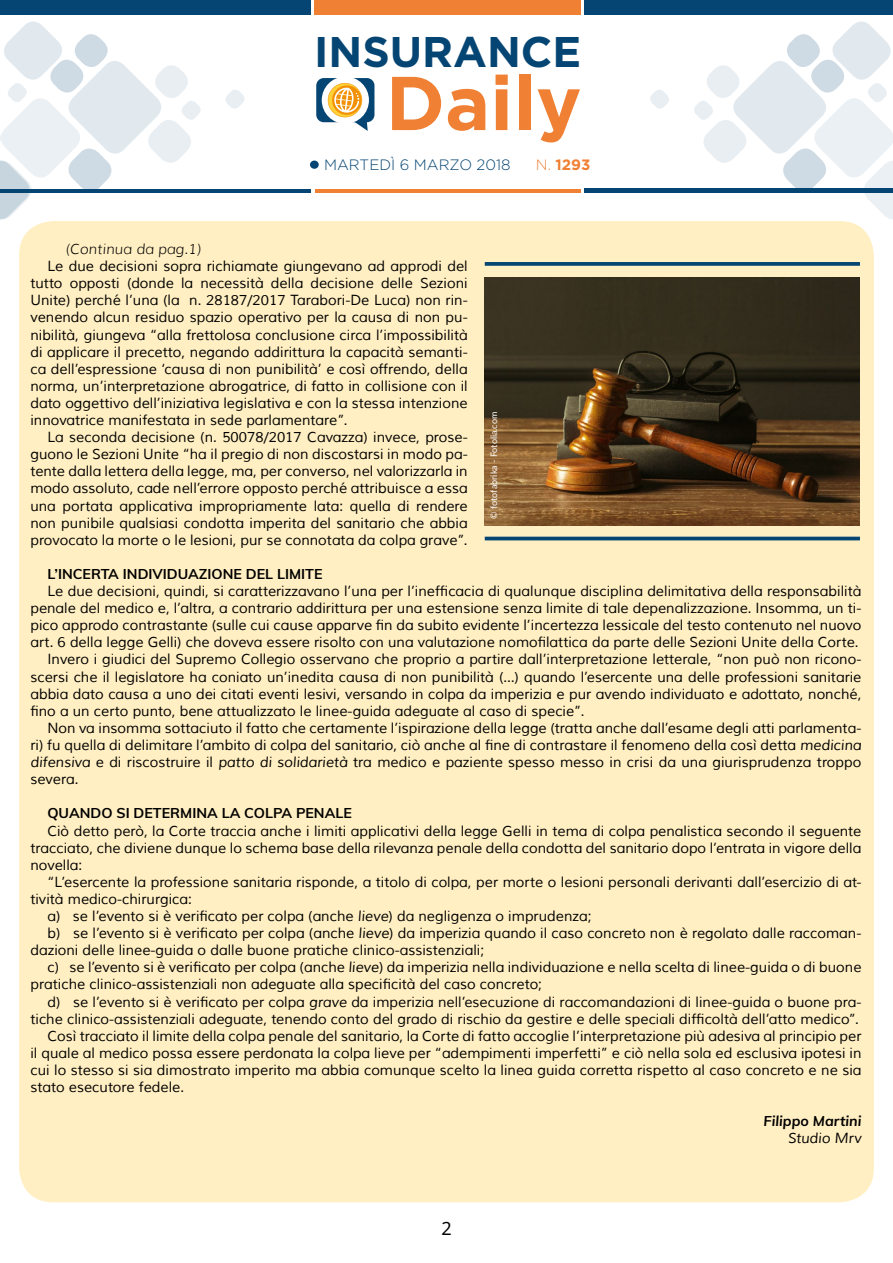
<style>
.page{position:relative;width:893px;height:1263px;background:#fff}
.page>*{position:absolute;margin:0;border:0;box-sizing:border-box;transform-origin:0 0}
.t1{font:700 76.05px "Gotham";color:#f08033}
.t2{font:700 42.9px "Gotham";color:#054573}
.t3{font:18px "Noto Sans";color:#000}
.t4{font:300 15px "Gotham";color:#054573}
.t5{font:700 15px "Gotham";color:#f08033}
.t6{font:14.25px/17.1px "Muli";color:#000;text-align:justify}
.t7{font:700 14.25px "Muli";color:#000}
.t8{font:italic 300 14.25px "Muli";letter-spacing:.01em;color:#000}
.t9{font:italic 700 14.25px "Muli";color:#000}
.t10{font:italic 14.25px "Muli";color:#000}
.t11{font:9px "Lato";color:#fff}
.s1{font-weight:300}
.s2{font-style:italic}
</style>
<div class="page">
<div style="left:310px;top:161px;width:9px;height:8px;background:#054573;border-radius:50%"></div>
<div style="left:0;top:0;width:310px;height:15px;background:#054573"></div>
<div style="left:585px;top:0;width:308px;height:14px;background:#054573"></div>
<div style="left:314px;top:0;width:267px;height:15px;background:#f08033"></div>
<hr style="left:0;top:189px;width:310px;height:3px;background:#054573">
<hr style="left:585px;top:188px;width:308px;height:4px;background:#054573">
<hr style="left:315px;top:189px;width:266px;height:3px;background:#f08033">
<div style="left:316px;top:78px;width:58px;height:44px;background:#054573;border-radius:8px"></div>
<div style="left:322px;top:77px;width:47px;height:47px;background:#fff;border-radius:50%"></div>
<svg style="left:328px;top:83px;width:40px;height:48px"></svg>
<svg style="left:225px;top:90px;width:20px;height:19px"></svg>
<svg style="left:650px;top:90px;width:19px;height:19px"></svg>
<svg style="left:691px;top:21px;width:202px;height:203px"></svg>
<div style="left:19px;top:221px;width:855px;height:981px;background:#ffefc2;border-radius:34px"></div>
<svg style="left:0;top:21px;width:203px;height:203px"></svg>
<img style="left:485px;top:277px;width:375px;height:249px">
<hr style="left:485px;top:537px;width:375px;height:3px;background:#054573">
<svg style="left:485px;top:262px;width:375px;height:4px"></svg>
<h2 class="t2" style="left:314px;top:27px;width:269px">INSURANCE</h2>
<h1 class="t1" style="left:386px;top:59px;width:197px">Daily</h1>
<p class="t4" style="left:324px;top:157px;width:188px">MARTEDÌ 6 MARZO 2018</p>
<p class="t5" style="left:536px;top:156px;width:56px"><span class="s1">N.</span> 1293</p>
<p class="t8" style="left:65px;top:240px;width:137px">(Continua da pag.1)</p>
<p class="t6" style="left:30px;top:258px;width:439px;text-indent:17px">Le due decisioni sopra richiamate giungevano ad approdi del tutto opposti (donde la necessità della decisione delle Sezioni Unite) perché l’una (la n. 28187/2017 Tarabori-De Luca) non rin&shy;venendo alcun residuo spazio operativo per la causa di non pu&shy;nibilità, giungeva “alla frettolosa conclusione circa l’impossibilità di applicare il precetto, negando addirittura la capacità semanti&shy;ca dell’espressione ‘causa di non punibilità’ e così offrendo, della norma, un’interpretazione abrogatrice, di fatto in collisione con il dato oggettivo dell’iniziativa legislativa e con la stessa intenzione innovatrice manifestata in sede parlamentare”.</p>
<p class="t6" style="left:30px;top:429px;width:439px;text-indent:17px">La seconda decisione (n. 50078/2017 Cavazza) invece, prose&shy;guono le Sezioni Unite “ha il pregio di non discostarsi in modo pa&shy;tente dalla lettera della legge, ma, per converso, nel valorizzarla in modo assoluto, cade nell’errore opposto perché attribuisce a essa una portata applicativa impropriamente lata: quella di rendere non punibile qualsiasi condotta imperita del sanitario che abbia provocato la morte o le lesioni, pur se connotata da colpa grave”.</p>
<p class="t7" style="left:47px;top:563px;width:277px">L’INCERTA INDIVIDUAZIONE DEL LIMITE</p>
<p class="t6" style="left:47px;top:583px;width:815px">Le due decisioni, quindi, si caratterizzavano l’una per l’inefficacia di qualunque disciplina delimitativa della responsabilità</p>
<p class="t6" style="left:30px;top:600px;width:832px">penale del medico e, l’altra, a contrario addirittura per una estensione senza limite di tale depenalizzazione. Insomma, un ti-</p>
<p class="t6" style="left:30px;top:617px;width:832px">pico approdo contrastante (sulle cui cause apparve fin da subito evidente l’incertezza lessicale del testo contenuto nel nuovo</p>
<p class="t6" style="left:30px;top:634px;width:830px">art. 6 della legge Gelli) che doveva essere risolto con una valutazione nomofilattica da parte delle Sezioni Unite della Corte.</p>
<p class="t6" style="left:47px;top:651px;width:815px">Invero i giudici del Supremo Collegio osservano che proprio a partire dall’interpretazione letterale, “non può non ricono-</p>
<p class="t6" style="left:30px;top:668px;width:833px">scersi che il legislatore ha coniato un’inedita causa di non punibilità (…) quando l’esercente una delle professioni sanitarie</p>
<p class="t6" style="left:30px;top:685px;width:832px">abbia dato causa a uno dei citati eventi lesivi, versando in colpa da imperizia e pur avendo individuato e adottato, nonché,</p>
<p class="t6" style="left:30px;top:703px;width:556px">fino a un certo punto, bene attualizzato le linee-guida adeguate al caso di specie”.</p>
<p class="t6" style="left:47px;top:720px;width:815px">Non va insomma sottaciuto il fatto che certamente l’ispirazione della legge (tratta anche dall’esame degli atti parlamenta-</p>
<p class="t6" style="left:30px;top:737px;width:833px">ri) fu quella di delimitare l’ambito di colpa del sanitario, ciò anche al fine di contrastare il fenomeno della così detta <span class="s2">medicina</span></p>
<p class="t6" style="left:30px;top:754px;width:832px"><span class="s2">difensiva</span> e di riscostruire il <span class="s2">patto di solidarietà</span> tra medico e paziente spesso messo in crisi da una giurisprudenza troppo</p>
<p class="t6" style="left:30px;top:771px;width:50px">severa.</p>
<p class="t7" style="left:47px;top:803px;width:306px">QUANDO SI DETERMINA LA COLPA PENALE</p>
<p class="t6" style="left:30px;top:822px;width:832px;text-indent:17px">Ciò detto però, la Corte traccia anche i limiti applicativi della legge Gelli in tema di colpa penalistica secondo il seguente tracciato, che diviene dunque lo schema base della rilevanza penale della condotta del sanitario dopo l’entrata in vigore della novella:</p>
<p class="t6" style="left:47px;top:874px;width:815px">“L’esercente la professione sanitaria risponde, a titolo di colpa, per morte o lesioni personali derivanti dall’esercizio di at-</p>
<p class="t6" style="left:30px;top:891px;width:163px">tività medico-chirurgica:</p>
<p class="t6" style="left:47px;top:908px;width:546px">a) se l’evento si è verificato per colpa (anche <span class="s2">lieve</span>) da negligenza o imprudenza;</p>
<p class="t6" style="left:47px;top:925px;width:815px">b) se l’evento si è verificato per colpa (anche <span class="s2">lieve</span>) da imperizia quando il caso concreto non è regolato dalle raccoman-</p>
<p class="t6" style="left:30px;top:942px;width:455px">dazioni delle linee-guida o dalle buone pratiche clinico-assistenziali;</p>
<p class="t6" style="left:47px;top:959px;width:815px">c) se l’evento si è verificato per colpa (anche <span class="s2">lieve</span>) da imperizia nella individuazione e nella scelta di linee-guida o di buone</p>
<p class="t6" style="left:30px;top:976px;width:513px">pratiche clinico-assistenziali non adeguate alla specificità del caso concreto;</p>
<p class="t6" style="left:47px;top:993px;width:815px">d) se l’evento si è verificato per colpa <span class="s2">grave</span> da imperizia nell’esecuzione di raccomandazioni di linee-guida o buone pra-</p>
<p class="t6" style="left:30px;top:1010px;width:830px">tiche clinico-assistenziali adeguate, tenendo conto del grado di rischio da gestire e delle speciali difficoltà dell’atto medico”.</p>
<p class="t6" style="left:47px;top:1027px;width:815px">Così tracciato il limite della colpa penale del sanitario, la Corte di fatto accoglie l’interpretazione più adesiva al principio per</p>
<p class="t6" style="left:30px;top:1045px;width:832px">il quale al medico possa essere perdonata la colpa lieve per “adempimenti imperfetti” e ciò nella sola ed esclusiva ipotesi in</p>
<p class="t6" style="left:30px;top:1062px;width:832px">cui lo stesso si sia dimostrato imperito ma abbia comunque scelto la linea guida corretta rispetto al caso concreto e ne sia</p>
<p class="t6" style="left:30px;top:1079px;width:155px">stato esecutore fedele.</p>
<p class="t9" style="left:764px;top:1111px;width:99px">Filippo Martini</p>
<p class="t10" style="left:788px;top:1130px;width:75px">Studio Mrv</p>
<p class="t11" style="left:487px;top:519px;width:108px;rotate:-90deg">© fotofabrika - Fotolia.com</p>
<p class="t3" style="left:441px;top:1216px;width:12px">2</p>
</div>
